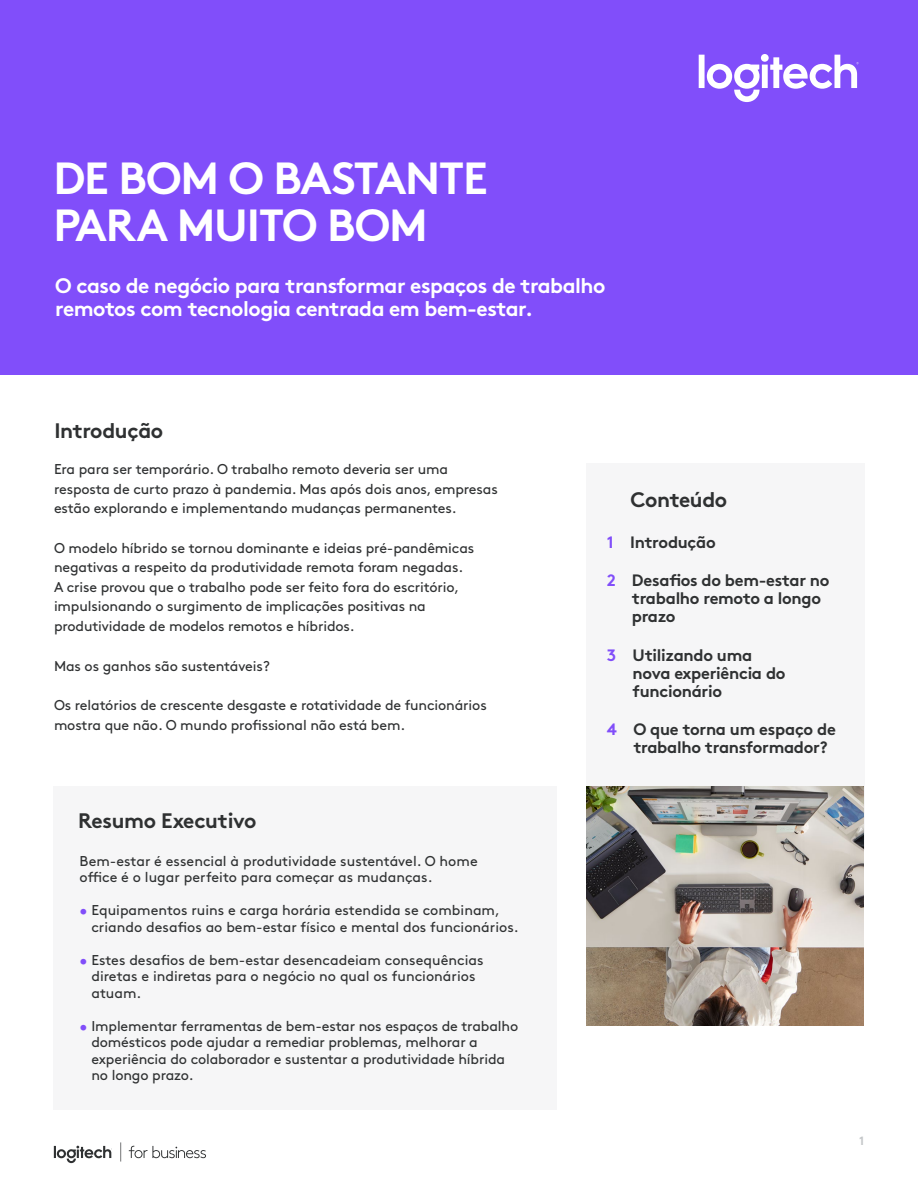
<style>
.page{position:relative;width:918px;height:1188px;background:#fff}
.page>*{position:absolute;margin:0;border:0;box-sizing:border-box;transform-origin:0 0}
.t1{font:700 45px/46.5px "Brown Pro";letter-spacing:-.025em;color:#fff}
.t2{font:700 21px/22.5px "Brown Pro";letter-spacing:-.025em;color:#fff}
.t3{font:700 21px "Brown Pro";letter-spacing:-.02em;color:#2f3132}
.t4{font:700 16.5px/18px "Brown Pro";letter-spacing:-.02em;color:#2f3132}
.t5{font:14.25px/19.5px "Brown Pro";letter-spacing:-.01em;color:#2f3132}
.t6{font:700 12px "Brown Pro";color:#c3c6c8}
.s1{color:#814efa}
</style>
<div class="page">
<div style="left:53px;top:786px;width:503px;height:323px;background:#f6f6f7"></div>
<div style="left:0;top:0;width:918px;height:375px;background:#814efa"></div>
<svg style="left:699px;top:54px;width:160px;height:48px"></svg>
<svg style="left:54px;top:1142px;width:152px;height:21px"></svg>
<div style="left:586px;top:464px;width:278px;height:386px;background:#f6f6f7"></div>
<img style="left:586px;top:786px;width:278px;height:240px">
<h1 class="t1" style="left:53px;top:151px;width:436px">DE BOM O BASTANTE<br>PARA MUITO BOM</h1>
<h2 class="t2" style="left:55px;top:272px;width:552px">O caso de negócio para transformar espaços de trabalho remotos com tecnologia centrada em bem-estar.</h2>
<h2 class="t3" style="left:54px;top:413px;width:110px">Introdução</h2>
<p class="t5" style="left:54px;top:458px;width:445px">Era para ser temporário. O trabalho remoto deveria ser uma resposta de curto prazo à pandemia. Mas após dois anos, empresas estão explorando e implementando mudanças permanentes.</p>
<p class="t5" style="left:54px;top:537px;width:422px">O modelo híbrido se tornou dominante e ideias pré-pandêmicas negativas a respeito da produtividade remota foram negadas.<br>A crise provou que o trabalho pode ser feito fora do escritório, impulsionando o surgimento de implicações positivas na produtividade de modelos remotos e híbridos.</p>
<p class="t5" style="left:54px;top:655px;width:217px">Mas os ganhos são sustentáveis?</p>
<p class="t5" style="left:54px;top:695px;width:434px">Os relatórios de crescente desgaste e rotatividade de funcionários mostra que não. O mundo profissional não está bem.</p>
<h2 class="t3" style="left:78px;top:803px;width:180px">Resumo Executivo</h2>
<p class="t5" style="left:80px;top:851px;width:400px;line-height:16.5px">Bem-estar é essencial à produtividade sustentável. O home office é o lugar perfeito para começar as mudanças.</p>
<p class="t5" style="left:91px;top:901px;width:429px;line-height:16.5px;text-indent:-12px"><span class="s1">•</span> Equipamentos ruins e carga horária estendida se combinam, criando desafios ao bem-estar físico e mental dos funcionários.</p>
<p class="t5" style="left:91px;top:950px;width:394px;line-height:16.5px;text-indent:-12px"><span class="s1">•</span> Estes desafios de bem-estar desencadeiam consequências diretas e indiretas para o negócio no qual os funcionários atuam.</p>
<p class="t5" style="left:91px;top:1016px;width:428px;line-height:16.5px;text-indent:-12px"><span class="s1">•</span> Implementar ferramentas de bem-estar nos espaços de trabalho domésticos pode ajudar a remediar problemas, melhorar a experiência do colaborador e sustentar a produtividade híbrida no longo prazo.</p>
<h2 class="t3" style="left:631px;top:483px;width:98px">Conteúdo</h2>
<p class="t4" style="left:607px;top:532px;width:110px"><span class="s1">1</span> Introdução</p>
<p class="t4" style="left:632px;top:570px;width:199px;text-indent:-25px"><span class="s1">2</span> Desafios do bem-estar no trabalho remoto a longo prazo</p>
<p class="t4" style="left:633px;top:644px;width:154px;text-indent:-26px"><span class="s1">3</span> Utilizando uma nova experiência do funcionário</p>
<p class="t4" style="left:633px;top:718px;width:204px;text-indent:-26px"><span class="s1">4</span> O que torna um espaço de trabalho transformador?</p>
<p class="t6" style="left:859px;top:1131px;width:7px">1</p>
</div>
